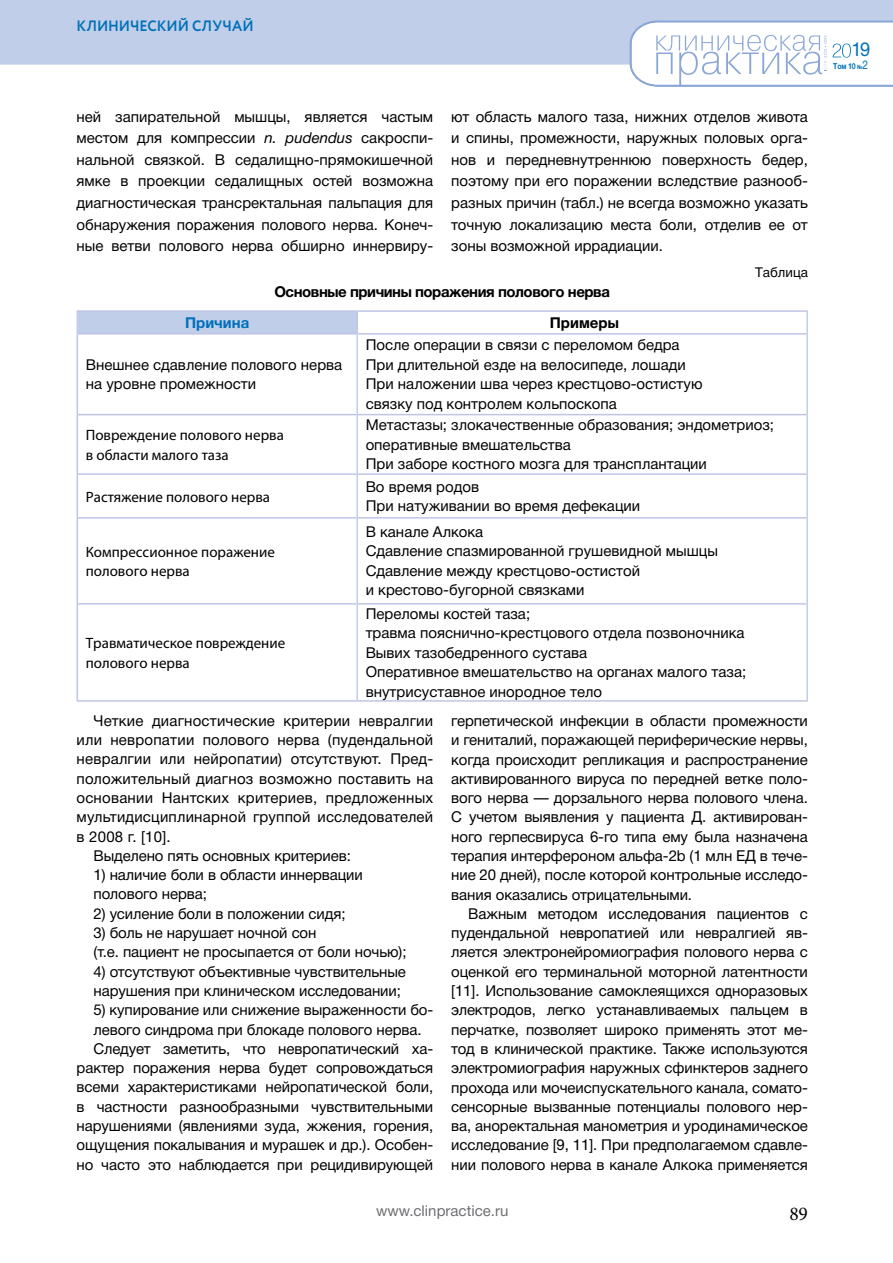
<style>
.page{position:relative;width:893px;height:1263px;background:#fff}
.page>*{position:absolute;margin:0;border:0;box-sizing:border-box;transform-origin:0 0}
.t1{font:19.5px "Minion Pro";color:#000}
.t2{font:19.2px "Helvetica Neue Cyr";color:#0071b8;scale:.95 1}
.t3{font:15px/19.4px "Helvetica Neue Cyr";color:#000}
.t4{font:15px/19.5px "Myriad Pro";color:#000}
.t5{font:700 15px "Helvetica Neue Cyr";letter-spacing:-.03em;color:#000}
.t6{font:15px "Helvetica Neue Cyr";color:#6d6e71}
.t7{font:700 15px "Circe";color:#0071b8;scale:.95 1}
.t8{font:700 15px "Helvetica Neue Cyr";color:#0070b9}
.t9{font:700 15px "Helvetica Neue Cyr";color:#000}
.t10{font:13.5px "Helvetica Neue Cyr";color:#000}
.t11{font:700 8.25px "Helvetica Neue Cyr";color:#0071b8;scale:.85 1}
.s1{font-style:italic}
.s2{font-size:6px}
.s3{font-weight:400;font-size:12px}
</style>
<div class="page">
<div style="left:0;top:0;width:893px;height:65px;background:#c1ceea"></div>
<svg style="left:629px;top:20px;width:264px;height:67px"></svg>
<div style="left:77px;top:311px;width:280px;height:23px;background:#c0ceea"></div>
<hr style="left:77px;top:310px;width:280px;height:2px;background:#c0c5e4">
<hr style="left:357px;top:310px;width:451px;height:2px;background:#c0c5e4">
<hr style="left:357px;top:333px;width:449px;height:2px;background:#c0c5e4">
<hr style="left:358px;top:414px;width:448px;height:1px;background:#c0c5e4">
<hr style="left:358px;top:473px;width:448px;height:2px;background:#c0c5e4">
<hr style="left:358px;top:517px;width:448px;height:2px;background:#c0c5e4">
<hr style="left:358px;top:603px;width:448px;height:2px;background:#c0c5e4">
<hr style="left:357px;top:700px;width:451px;height:2px;background:#c0c5e4">
<hr style="left:356px;top:312px;width:2px;height:21px;background:#c0c5e4">
<hr style="left:77px;top:333px;width:280px;height:2px;background:#c0c5e4">
<hr style="left:78px;top:414px;width:278px;height:1px;background:#c0c5e4">
<hr style="left:78px;top:473px;width:278px;height:2px;background:#c0c5e4">
<hr style="left:78px;top:517px;width:278px;height:2px;background:#c0c5e4">
<hr style="left:78px;top:603px;width:278px;height:2px;background:#c0c5e4">
<hr style="left:77px;top:700px;width:280px;height:2px;background:#c0c5e4">
<hr style="left:77px;top:335px;width:1px;height:80px;background:#c0c5e4">
<hr style="left:77px;top:415px;width:1px;height:59px;background:#c0c5e4">
<hr style="left:77px;top:474px;width:1px;height:44px;background:#c0c5e4">
<hr style="left:77px;top:518px;width:1px;height:86px;background:#c0c5e4">
<hr style="left:77px;top:604px;width:1px;height:96px;background:#c0c5e4">
<hr style="left:806px;top:312px;width:2px;height:22px;background:#c0ceea">
<hr style="left:806px;top:334px;width:2px;height:81px;background:#c0ceea">
<hr style="left:806px;top:415px;width:2px;height:59px;background:#c0ceea">
<hr style="left:806px;top:474px;width:2px;height:44px;background:#c0ceea">
<hr style="left:806px;top:518px;width:2px;height:86px;background:#c0ceea">
<hr style="left:806px;top:604px;width:2px;height:96px;background:#c0ceea">
<hr style="left:356px;top:335px;width:2px;height:80px;background:#c0ceea">
<hr style="left:356px;top:415px;width:2px;height:59px;background:#c0ceea">
<hr style="left:356px;top:474px;width:2px;height:44px;background:#c0ceea">
<hr style="left:356px;top:518px;width:2px;height:86px;background:#c0ceea">
<hr style="left:356px;top:604px;width:2px;height:96px;background:#c0ceea">
<p class="t7" style="left:77px;top:16px;width:188px">КЛИНИЧЕСКИЙ СЛУЧАЙ</p>
<p class="t3" style="left:77px;top:106px;width:358px;line-height:21.6px;text-align:justify">ней запирательной мышцы, является частым местом для компрессии <span class="s1">n. pudendus</span> сакроспи&shy;нальной связкой. В седалищно-прямокишечной ямке в проекции седалищных остей возможна диагностическая трансректальная пальпация для обнаружения поражения полового нерва. Конеч&shy;ные ветви полового нерва обширно иннервиру-</p>
<p class="t3" style="left:451px;top:106px;width:358px;line-height:21.6px;text-align:justify">ют область малого таза, нижних отделов живота и спины, промежности, наружных половых орга&shy;нов и передневнутреннюю поверхность бедер, поэтому при его поражении вследствие разнооб&shy;разных причин (табл.) не всегда возможно указать точную локализацию места боли, отделив ее от зоны возможной иррадиации.</p>
<p class="t5" style="left:274px;top:283px;width:337px">Основные причины поражения полового нерва</p>
<p class="t8" style="left:185px;top:314px;width:66px">Причина</p>
<p class="t9" style="left:550px;top:314px;width:70px">Примеры</p>
<p class="t3" style="left:86px;top:355px;width:258px">Внешнее сдавление полового нерва на уровне промежности</p>
<p class="t3" style="left:366px;top:335px;width:338px">После операции в связи с переломом бедра При длительной езде на велосипеде, лошади При наложении шва через крестцово-остистую связку под контролем кольпоскопа</p>
<p class="t10" style="left:755px;top:265px;width:54px">Таблица</p>
<p class="t4" style="left:86px;top:425px;width:200px">Повреждение полового нерва в области малого таза</p>
<p class="t3" style="left:366px;top:415px;width:410px">Метастазы; злокачественные образования; эндометриоз; оперативные вмешательства<br>При заборе костного мозга для трансплантации</p>
<p class="t4" style="left:86px;top:487px;width:186px">Растяжение полового нерва</p>
<p class="t3" style="left:366px;top:477px;width:276px">Во время родов<br>При натуживании во время дефекации</p>
<p class="t4" style="left:86px;top:542px;width:191px">Компрессионное поражение полового нерва</p>
<p class="t3" style="left:366px;top:522px;width:354px">В канале Алкока<br>Сдавление спазмированной грушевидной мышцы<br>Сдавление между крестцово-остистой<br>и крестово-бугорной связками</p>
<p class="t3" style="left:366px;top:604px;width:382px">Переломы костей таза;<br>травма пояснично-крестцового отдела позвоночника Вывих тазобедренного сустава<br>Оперативное вмешательство на органах малого таза; внутрисуставное инородное тело</p>
<p class="t3" style="left:94px;top:711px;width:341px">Четкие диагностические критерии невралгии</p>
<p class="t3" style="left:77px;top:730px;width:358px">или невропатии полового нерва (пудендальной</p>
<p class="t3" style="left:77px;top:750px;width:358px">невралгии или нейропатии) отсутствуют. Пред-</p>
<p class="t3" style="left:77px;top:769px;width:358px">положительный диагноз возможно поставить на</p>
<p class="t3" style="left:77px;top:788px;width:358px">основании Нантских критериев, предложенных</p>
<p class="t3" style="left:77px;top:807px;width:358px">мультидисциплинарной группой исследователей</p>
<p class="t3" style="left:77px;top:827px;width:96px">в 2008 г. [10].</p>
<p class="t3" style="left:94px;top:846px;width:259px">Выделено пять основных критериев:</p>
<p class="t3" style="left:94px;top:865px;width:271px">1) наличие боли в области иннервации полового нерва;</p>
<p class="t3" style="left:94px;top:904px;width:254px">2) усиление боли в положении сидя;</p>
<p class="t3" style="left:94px;top:923px;width:315px">3) боль не нарушает ночной сон<br>(т.е. пациент не просыпается от боли ночью);</p>
<p class="t3" style="left:94px;top:962px;width:314px">4) отсутствуют объективные чувствительные нарушения при клиническом исследовании;</p>
<p class="t3" style="left:94px;top:1000px;width:341px">5) купирование или снижение выраженности бо-</p>
<p class="t3" style="left:94px;top:1020px;width:330px">левого синдрома при блокаде полового нерва.</p>
<p class="t3" style="left:94px;top:1039px;width:341px">Следует заметить, что невропатический ха-</p>
<p class="t3" style="left:77px;top:1058px;width:358px">рактер поражения нерва будет сопровождаться</p>
<p class="t3" style="left:77px;top:1077px;width:358px">всеми характеристиками нейропатической боли,</p>
<p class="t3" style="left:77px;top:1097px;width:358px">в частности разнообразными чувствительными</p>
<p class="t3" style="left:77px;top:1116px;width:358px">нарушениями (явлениями зуда, жжения, горения,</p>
<p class="t3" style="left:77px;top:1135px;width:358px">ощущения покалывания и мурашек и др.). Особен-</p>
<p class="t3" style="left:77px;top:1155px;width:358px">но часто это наблюдается при рецидивирующей</p>
<p class="t4" style="left:86px;top:633px;width:201px">Травматическое повреждение полового нерва</p>
<p class="t3" style="left:451px;top:711px;width:358px;text-align:justify">герпетической инфекции в области промежности и гениталий, поражающей периферические нервы, когда происходит репликация и распространение активированного вируса по передней ветке поло&shy;вого нерва — дорзального нерва полового члена.<br>С учетом выявления у пациента Д. активирован&shy;ного герпесвируса 6-го типа ему была назначена терапия интерфероном альфа-2b (1 млн ЕД в тече&shy;ние 20 дней), после которой контрольные исследо&shy;вания оказались отрицательными.</p>
<p class="t3" style="left:451px;top:904px;width:358px;text-align:justify;text-indent:17px">Важным методом исследования пациентов с пудендальной невропатией или невралгией яв&shy;ляется электронейромиография полового нерва с оценкой его терминальной моторной латентности [11]. Использование самоклеящихся одноразовых электродов, легко устанавливаемых пальцем в перчатке, позволяет широко применять этот ме&shy;тод в клинической практике. Также используются электромиография наружных сфинктеров заднего прохода или мочеиспускательного канала, сомато&shy;сенсорные вызванные потенциалы полового нер&shy;ва, аноректальная манометрия и уродинамическое исследование [9, 11]. При предполагаемом сдавле&shy;нии полового нерва в канале Алкока применяется</p>
<p class="t6" style="left:376px;top:1203px;width:134px">www.clinpractice.ru</p>
<h1 class="t1" style="left:789px;top:1200px;width:20px">89</h1>
<p class="t2" style="left:851px;top:38px;width:21px">19</p>
<p class="t11" style="left:833px;top:61px;width:43px">Том 10 <span class="s2">№</span><span class="s3">2</span></p>
</div>
